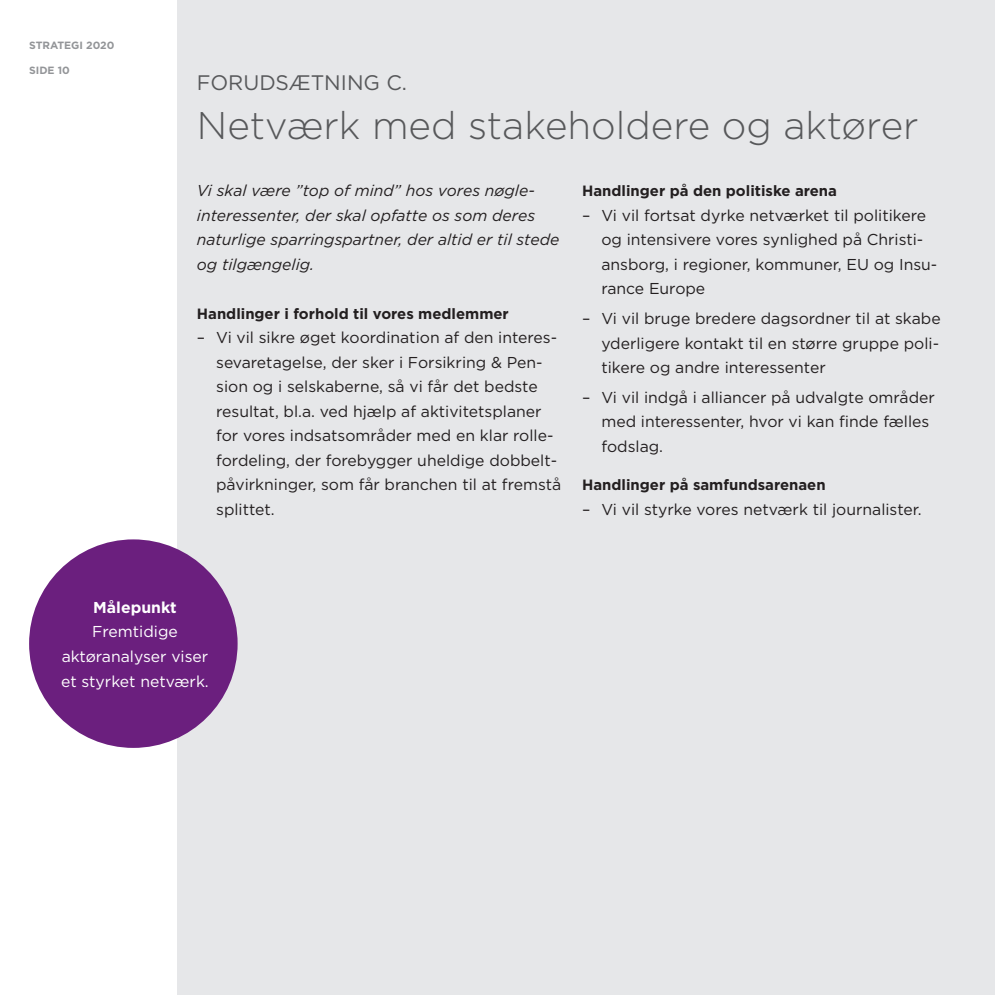
<style>
.page{position:relative;width:995px;height:995px;background:#fff}
.page>*{position:absolute;margin:0;border:0;box-sizing:border-box;transform-origin:0 0}
.t1{font:300 38.5px "Gotham";color:#57585a}
.t2{font:21px "Gotham";color:#57585a}
.t3{font:15.75px/24.5px "Gotham";color:#231f20}
.t4{font:italic 15.75px/24.5px "Gotham";color:#231f20}
.t5{font:15.75px/24.5px "Gotham";color:#fff;text-align:center}
.t6{font:700 15.75px "Gotham";color:#fff}
.t7{font:700 14.88px "Gotham";color:#231f20}
.t8{font:700 10.5px "Gotham";color:#939598}
</style>
<div class="page">
<div style="left:177px;top:0;width:817px;height:994px;background:#e6e7e9"></div>
<div style="left:29px;top:539px;width:208px;height:208px;background:#6b1f7e;border-radius:50%"></div>
<p class="t8" style="left:29px;top:39px;width:87px">strategi 2020</p>
<p class="t8" style="left:29px;top:63px;width:42px">side 10</p>
<h2 class="t2" style="left:197px;top:70px;width:212px">FORUDSÆTNING C.</h2>
<h1 class="t1" style="left:197px;top:102px;width:723px">Netværk med stakeholdere og aktører</h1>
<p class="t4" style="left:197px;top:178px;width:364px">Vi skal være ”top of mind” hos vores nøgle&shy;interessenter, der skal opfatte os som deres naturlige sparringspartner, der altid er til stede og tilgængelig.</p>
<p class="t7" style="left:197px;top:304px;width:313px">Handlinger i forhold til vores medlemmer</p>
<p class="t3" style="left:216px;top:325px;width:346px;text-indent:-19px">– Vi vil sikre øget koordination af den interes&shy;sevaretagelse, der sker i Forsikring &amp; Pen&shy;sion og i selskaberne, så vi får det bedste resultat, bl.a. ved hjælp af aktivitetsplaner for vores indsatsområder med en klar rolle&shy;fordeling, der forebygger uheldige dobbelt&shy;påvirkninger, som får branchen til at fremstå splittet.</p>
<p class="t7" style="left:582px;top:182px;width:256px">Handlinger på den politiske arena</p>
<p class="t3" style="left:601px;top:203px;width:337px;text-indent:-19px">– Vi vil fortsat dyrke netværket til politikere og intensivere vores synlighed på Christi&shy;ansborg, i regioner, kommuner, EU og Insu&shy;rance Europe</p>
<p class="t3" style="left:601px;top:306px;width:341px;text-align:justify;text-indent:-19px">– Vi vil bruge bredere dagsordner til at skabe yderligere kontakt til en større gruppe poli&shy;tikere og andre interessenter</p>
<p class="t3" style="left:601px;top:385px;width:335px;text-indent:-19px">– Vi vil indgå i alliancer på udvalgte områder med interessenter, hvor vi kan finde fælles fodslag.</p>
<p class="t7" style="left:582px;top:476px;width:245px">Handlinger på samfundsarenaen</p>
<p class="t3" style="left:582px;top:497px;width:341px">– Vi vil styrke vores netværk til journalister.</p>
<p class="t6" style="left:93px;top:597px;width:85px">Målepunkt</p>
<p class="t5" style="left:61px;top:619px;width:149px">Fremtidige aktøranalyser viser et styrket netværk.</p>
</div>
